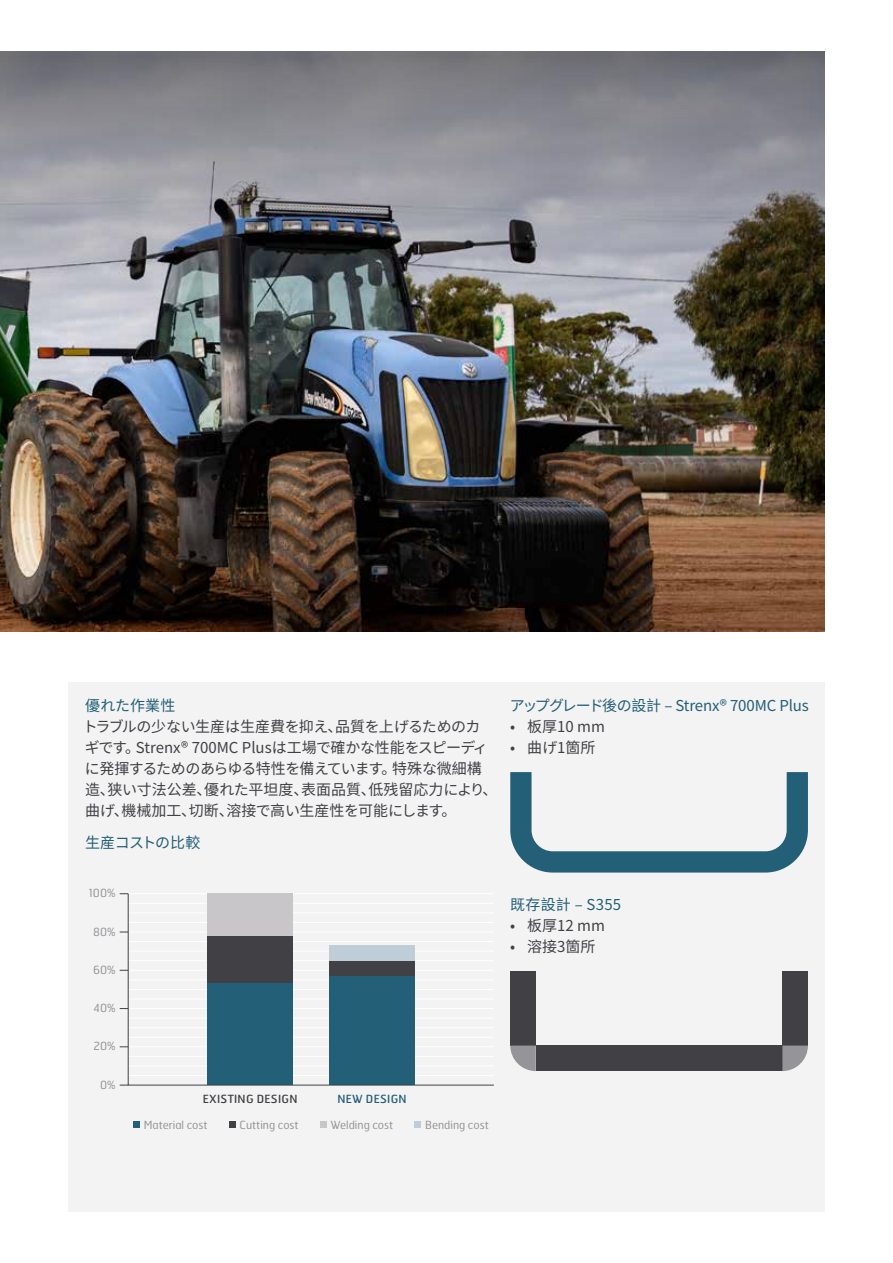
<style>
.page{position:relative;width:893px;height:1263px;background:#fff}
.page>*{position:absolute;margin:0;border:0;box-sizing:border-box;transform-origin:0 0}
.t1{font:15px/21px "Noto Sans CJ Ksc";letter-spacing:-.01em;color:#414045}
.t2{font:15px "Noto Sans CJ Ksc";letter-spacing:-.01em;color:#235f77}
.t3{font:15px "Noto Sans CJ Ksc";letter-spacing:.015em;color:#235f77}
.t4{font:15px "Noto Sans CJ Ksc";letter-spacing:-.035em;color:#235f77}
.t5{font:11.25px "Hermes FB";color:#959498}
.t6{font:11.25px "Hermes FB";letter-spacing:.025em;color:#414045}
.t7{font:11.25px "Hermes FB";letter-spacing:.025em;color:#235f77}
</style>
<div class="page">
<img style="left:0;top:341px;width:825px;height:290px">
<svg style="left:0;top:51px;width:825px;height:290px;background:#808184"></svg>
<div style="left:68px;top:682px;width:757px;height:530px;background:#f4f3f4"></div>
<div style="left:782px;top:971px;width:26px;height:74px;background:#414045"></div>
<div style="left:510px;top:971px;width:26px;height:74px;background:#414045"></div>
<div style="left:536px;top:1045px;width:246px;height:26px;background:#414045"></div>
<svg style="left:782px;top:1045px;width:26px;height:26px"></svg>
<svg style="left:510px;top:1045px;width:26px;height:26px"></svg>
<svg style="left:127px;top:893px;width:367px;height:193px"></svg>
<div style="left:133px;top:1121px;width:7px;height:7px;background:#235f77"></div>
<div style="left:229px;top:1121px;width:6px;height:7px;background:#414045"></div>
<div style="left:320px;top:1121px;width:6px;height:7px;background:#c8c6c8"></div>
<div style="left:415px;top:1121px;width:6px;height:7px;background:#becdd7"></div>
<svg style="left:510px;top:772px;width:298px;height:100px"></svg>
<p class="t2" style="left:85px;top:697px;width:92px">優れた作業性</p>
<p class="t1" style="left:83px;top:717px;width:416px">トラブルの少ない生産は生産費を抑え、品質を上げるためのカギです。Strenx® 700MC Plusは工場で確かな性能をスピーディに発揮するためのあらゆる特性を備えています。特殊な微細構造、狭い寸法公差、優れた平坦度、表面品質、低残留応力により、曲げ、機械加工、切断、溶接で高い生産性を可能にします。</p>
<p class="t4" style="left:85px;top:834px;width:117px">生産コストの比較</p>
<p class="t5" style="left:89px;top:886px;width:28px">100%</p>
<p class="t5" style="left:93px;top:924px;width:24px">80%</p>
<p class="t5" style="left:93px;top:963px;width:24px">60%</p>
<p class="t5" style="left:93px;top:1001px;width:24px">40%</p>
<p class="t5" style="left:93px;top:1039px;width:24px">20%</p>
<p class="t5" style="left:100px;top:1077px;width:17px">0%</p>
<p class="t6" style="left:203px;top:1092px;width:96px">EXISTING DESIGN</p>
<p class="t5" style="left:144px;top:1117px;width:65px">Material cost</p>
<p class="t7" style="left:337px;top:1092px;width:71px">NEW DESIGN</p>
<p class="t5" style="left:239px;top:1117px;width:61px">Cutting cost</p>
<p class="t5" style="left:331px;top:1117px;width:64px">Welding cost</p>
<p class="t5" style="left:425px;top:1117px;width:65px">Bending cost</p>
<p class="t2" style="left:510px;top:697px;width:301px">アップグレード後の設計 – Strenx® 700MC Plus</p>
<p class="t1" style="left:510px;top:717px;width:96px">• 板厚10 mm</p>
<p class="t1" style="left:510px;top:738px;width:87px">• 曲げ1箇所</p>
<p class="t3" style="left:510px;top:896px;width:112px">既存設計 – S355</p>
<p class="t1" style="left:510px;top:915px;width:96px">• 板厚12 mm</p>
<p class="t1" style="left:510px;top:936px;width:87px">• 溶接3箇所</p>
</div>
